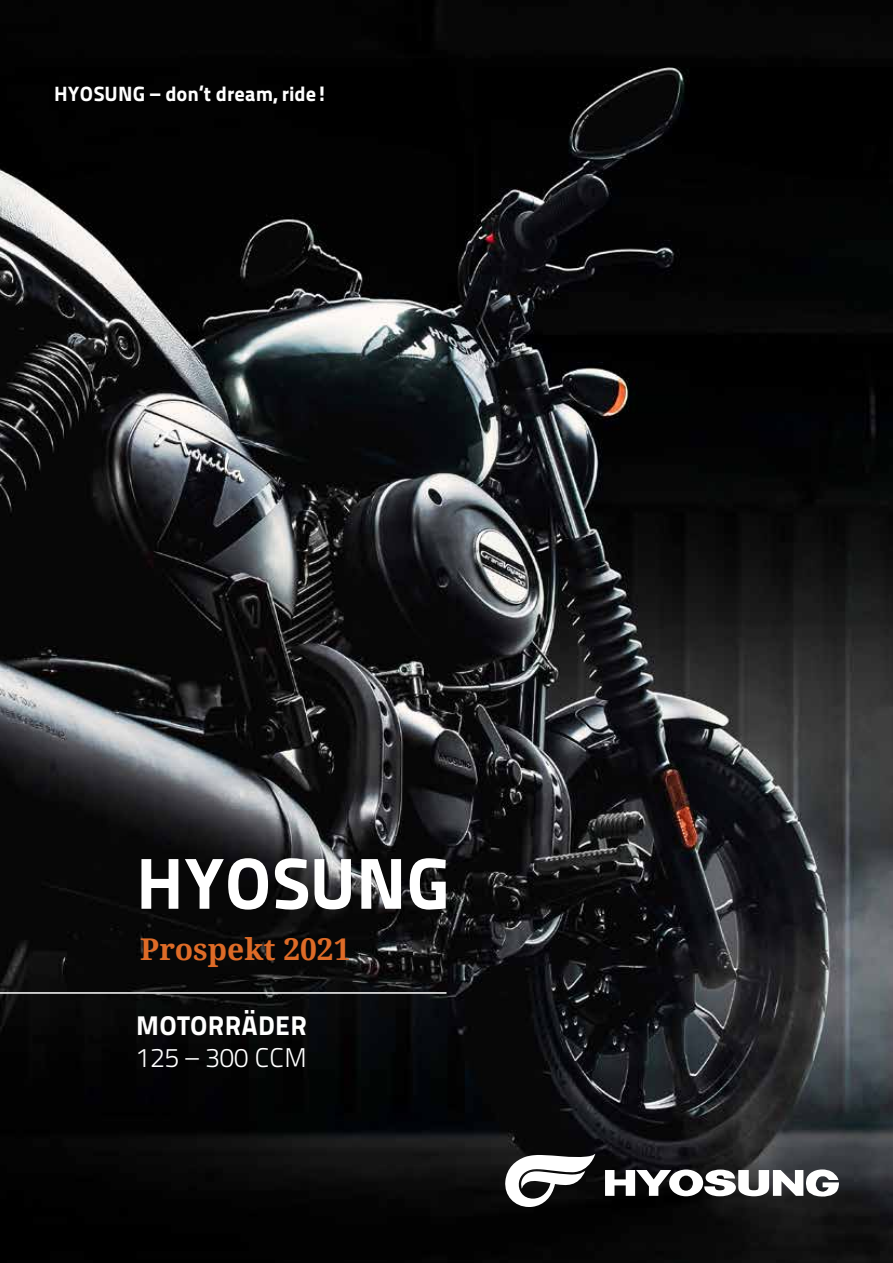
<style>
.page{position:relative;width:893px;height:1263px;background:#fff}
.page>*{position:absolute;margin:0;border:0;box-sizing:border-box;transform-origin:0 0}
.t1{font:72px "Titillium Maps 26 L 999 wt";color:#fff}
.t2{font:700 30px "Droid Serif";color:#de6b27}
.t3{font:27px "Titillium Maps 26 L 999 wt";letter-spacing:.01em;color:#fff}
.t4{font:27px "Titillium Maps 26 L 250 wt";color:#fff}
.t5{font:20.7px "Titillium Maps 26 L 999 wt";color:#fff}
</style>
<div class="page">
<img style="left:0;top:0;width:893px;height:1263px">
<hr style="left:0;top:992px;width:446px;height:2px;background:#fff">
<svg style="left:504px;top:1153px;width:91px;height:54px"></svg>
<svg style="left:605px;top:1169px;width:234px;height:28px"></svg>
<p class="t5" style="left:54px;top:77px;width:275px">HYOSUNG – don‘t dream, ride!</p>
<h1 class="t1" style="left:136px;top:827px;width:315px">HYOSUNG</h1>
<h2 class="t2" style="left:140px;top:930px;width:212px">Prospekt 2021</h2>
<h3 class="t3" style="left:136px;top:1004px;width:172px">MOTORRÄDER</h3>
<h3 class="t4" style="left:136px;top:1038px;width:173px">125 – 300 CCM</h3>
</div>
